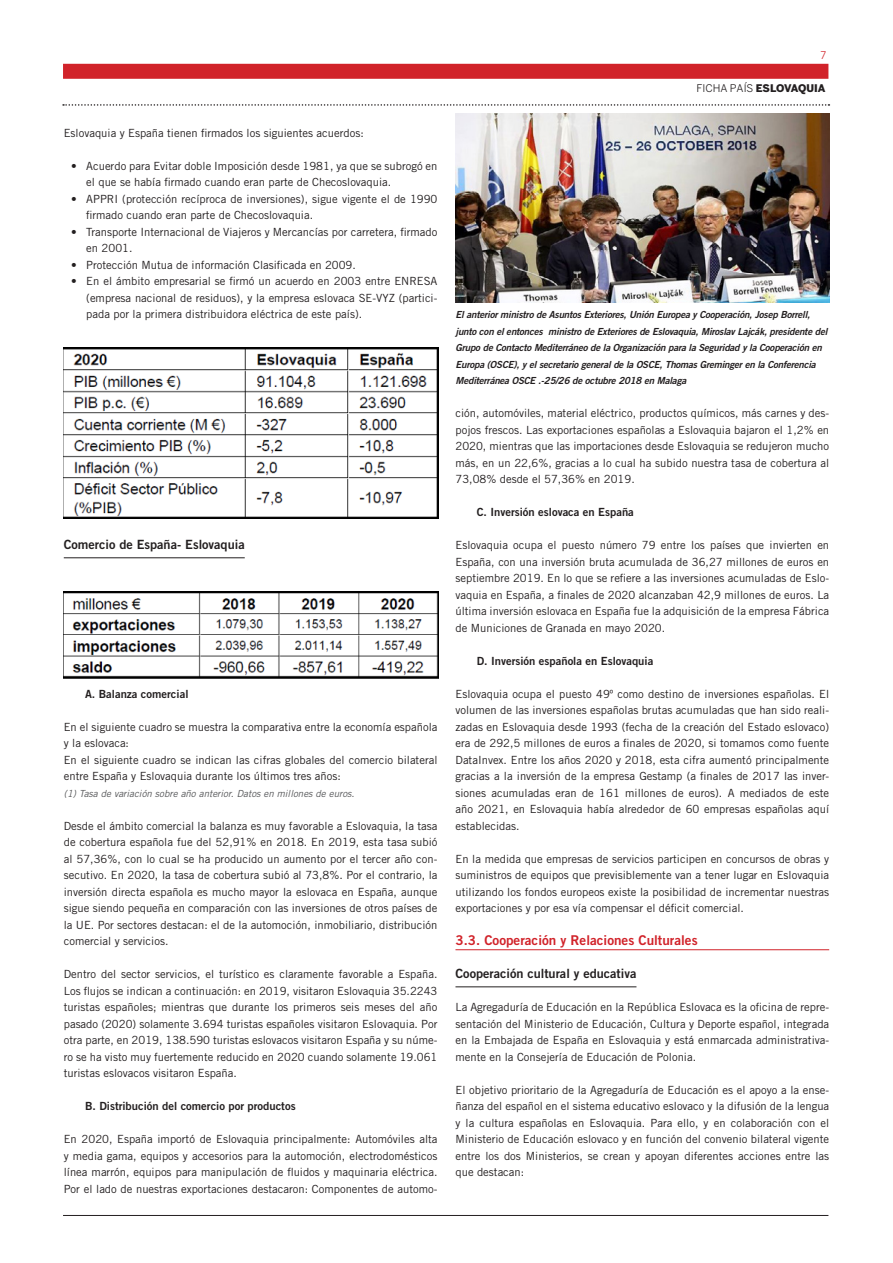
<style>
.page{position:relative;width:893px;height:1263px;background:#fff}
.page>*{position:absolute;margin:0;border:0;box-sizing:border-box;transform-origin:0 0}
.TITULO_2º_NIVEL{font:13.5px "Trade Gothic LT Std Bd 2";color:#d1232a}
.TITULO_3º_NIVEL{font:12.75px "Trade Gothic LT Std Bd 2";color:#231f20}
.TEXTO_NORMAL{font:11.25px/16.5px "Trade Gothic LT Std";color:#231f20;text-align:justify}
.TITULO_4º_NIVEL{font:11.25px "Trade Gothic LT Std Bd 2";color:#231f20}
.t1{font:900 10.5px "Benton Sans";letter-spacing:-.01em;color:#231f20}
.t2{font:10.5px "Benton Sans";color:#d1232a}
.TEXTO_PIE_DE_FOTO{font:9.75px/16.5px "Trade Gothic LT Std Bd 2 Obl";letter-spacing:-.02em;color:#231f20}
.TABLA_FUENTE{font:italic 9.75px "Trade Gothic LT Std";color:#57585a}
.s1{font-weight:400}
</style>
<div class="page">
<div style="left:63px;top:64px;width:765px;height:15px;background:#d1232a"></div>
<hr style="left:63px;top:1215px;width:765px;height:1px;background:#231f20">
<svg style="left:63px;top:104px;width:766px;height:2px"></svg>
<hr style="left:64px;top:557px;width:181px;height:1px;background:#231f20">
<hr style="left:455px;top:949px;width:374px;height:1px;background:#d1232a">
<hr style="left:455px;top:986px;width:181px;height:1px;background:#231f20">
<img style="left:455px;top:113px;width:374px;height:189px">
<img style="left:64px;top:348px;width:374px;height:170px">
<img style="left:64px;top:592px;width:374px;height:87px">
<p class="TEXTO_NORMAL" style="left:64px;top:124px;width:301px">Eslovaquia y España tienen firmados los siguientes acuerdos:</p>
<p class="TEXTO_NORMAL" style="left:86px;top:157px;width:353px;text-indent:-15px">• Acuerdo para Evitar doble Imposición desde 1981, ya que se subrogó en el que se había firmado cuando eran parte de Checoslovaquia.</p>
<p class="TEXTO_NORMAL" style="left:86px;top:190px;width:353px;text-indent:-15px">• APPRI (protección recíproca de inversiones), sigue vigente el de 1990 firmado cuando eran parte de Checoslovaquia.</p>
<p class="TEXTO_NORMAL" style="left:86px;top:223px;width:353px;text-indent:-15px">• Transporte Internacional de Viajeros y Mercancías por carretera, firmado en 2001.</p>
<p class="TEXTO_NORMAL" style="left:71px;top:256px;width:286px">• Protección Mutua de información Clasificada en 2009.</p>
<p class="TEXTO_NORMAL" style="left:86px;top:273px;width:353px;text-indent:-15px">• En el ámbito empresarial se firmó un acuerdo en 2003 entre ENRESA (empresa nacional de residuos), y la empresa eslovaca SE-VYZ (partici&shy;pada por la primera distribuidora eléctrica de este país).</p>
<p class="TITULO_3º_NIVEL" style="left:64px;top:537px;width:182px">Comercio de España- Eslovaquia</p>
<p class="TITULO_4º_NIVEL" style="left:85px;top:687px;width:105px">A. Balanza comercial</p>
<p class="TEXTO_NORMAL" style="left:64px;top:718px;width:375px">En el siguiente cuadro se muestra la comparativa entre la economía española y la eslovaca:</p>
<p class="TEXTO_NORMAL" style="left:64px;top:751px;width:375px">En el siguiente cuadro se indican las cifras globales del comercio bilateral entre España y Eslovaquia durante los últimos tres años:</p>
<p class="TABLA_FUENTE" style="left:64px;top:787px;width:292px">(1) Tasa de variación sobre año anterior. Datos en millones de euros.</p>
<p class="TEXTO_NORMAL" style="left:64px;top:817px;width:375px">Desde el ámbito comercial la balanza es muy favorable a Eslovaquia, la tasa de cobertura española fue del 52,91% en 2018. En 2019, esta tasa subió al 57,36%, con lo cual se ha producido un aumento por el tercer año con&shy;secutivo. En 2020, la tasa de cobertura subió al 73,8%. Por el contrario, la inversión directa española es mucho mayor la eslovaca en España, aunque sigue siendo pequeña en comparación con las inversiones de otros países de la UE. Por sectores destacan: el de la automoción, inmobiliario, distribución comercial y servicios.</p>
<p class="TEXTO_NORMAL" style="left:64px;top:966px;width:375px">Dentro del sector servicios, el turístico es claramente favorable a España.<br>Los flujos se indican a continuación: en 2019, visitaron Eslovaquia 35.2243 turistas españoles; mientras que durante los primeros seis meses del año pasado (2020) solamente 3.694 turistas españoles visitaron Eslovaquia. Por otra parte, en 2019, 138.590 turistas eslovacos visitaron España y su núme&shy;ro se ha visto muy fuertemente reducido en 2020 cuando solamente 19.061 turistas eslovacos visitaron España.</p>
<p class="TITULO_4º_NIVEL" style="left:85px;top:1099px;width:212px">B. Distribución del comercio por productos</p>
<p class="TEXTO_NORMAL" style="left:64px;top:1131px;width:375px">En 2020, España importó de Eslovaquia principalmente: Automóviles alta y media gama, equipos y accesorios para la automoción, electrodomésticos línea marrón, equipos para manipulación de fluidos y maquinaria eléctrica.<br>Por el lado de nuestras exportaciones destacaron: Componentes de automo-</p>
<p class="t2" style="left:820px;top:49px;width:7px">7</p>
<p class="t1" style="left:696px;top:82px;width:131px"><span class="s1">FICHA PAÍS</span> ESLOVAQUIA</p>
<p class="TEXTO_PIE_DE_FOTO" style="left:455px;top:306px;width:373px">El anterior ministro de Asuntos Exteriores, Unión Europea y Cooperación, Josep Borrell, junto con el entonces ministro de Exteriores de Eslovaquia, Miroslav Lajcák, presidente del Grupo de Contacto Mediterráneo de la Organización para la Seguridad y la Cooperación en Europa (OSCE), y el secretario general de la OSCE, Thomas Greminger en la Conferencia Mediterránea OSCE .-25/26 de octubre 2018 en Malaga</p>
<p class="TEXTO_NORMAL" style="left:455px;top:405px;width:375px">ción, automóviles, material eléctrico, productos químicos, más carnes y des&shy;pojos frescos. Las exportaciones españolas a Eslovaquia bajaron el 1,2% en 2020, mientras que las importaciones desde Eslovaquia se redujeron mucho más, en un 22,6%, gracias a lo cual ha subido nuestra tasa de cobertura al 73,08% desde el 57,36% en 2019.</p>
<p class="TITULO_4º_NIVEL" style="left:477px;top:505px;width:159px">C. Inversión eslovaca en España</p>
<p class="TEXTO_NORMAL" style="left:455px;top:537px;width:375px">Eslovaquia ocupa el puesto número 79 entre los países que invierten en España, con una inversión bruta acumulada de 36,27 millones de euros en septiembre 2019. En lo que se refiere a las inversiones acumuladas de Eslo&shy;vaquia en España, a finales de 2020 alcanzaban 42,9 millones de euros. La última inversión eslovaca en España fue la adquisición de la empresa Fábrica de Municiones de Granada en mayo 2020.</p>
<p class="TITULO_4º_NIVEL" style="left:477px;top:654px;width:178px">D. Inversión española en Eslovaquia</p>
<p class="TEXTO_NORMAL" style="left:455px;top:685px;width:375px">Eslovaquia ocupa el puesto 49º como destino de inversiones españolas. El volumen de las inversiones españolas brutas acumuladas que han sido reali&shy;zadas en Eslovaquia desde 1993 (fecha de la creación del Estado eslovaco) era de 292,5 millones de euros a finales de 2020, si tomamos como fuente DataInvex. Entre los años 2020 y 2018, esta cifra aumentó principalmente gracias a la inversión de la empresa Gestamp (a finales de 2017 las inver&shy;siones acumuladas eran de 161 millones de euros). A mediados de este año 2021, en Eslovaquia había alrededor de 60 empresas españolas aquí establecidas.</p>
<p class="TEXTO_NORMAL" style="left:455px;top:850px;width:375px">En la medida que empresas de servicios participen en concursos de obras y suministros de equipos que previsiblemente van a tener lugar en Eslovaquia utilizando los fondos europeos existe la posibilidad de incrementar nuestras exportaciones y por esa vía compensar el déficit comercial.</p>
<p class="TITULO_2º_NIVEL" style="left:455px;top:932px;width:244px">3.3. Cooperación y Relaciones Culturales</p>
<p class="TITULO_3º_NIVEL" style="left:455px;top:966px;width:182px">Cooperación cultural y educativa</p>
<p class="TEXTO_NORMAL" style="left:455px;top:999px;width:375px">La Agregaduría de Educación en la República Eslovaca es la oficina de repre&shy;sentación del Ministerio de Educación, Cultura y Deporte español, integrada en la Embajada de España en Eslovaquia y está enmarcada administrativa&shy;mente en la Consejería de Educación de Polonia.</p>
<p class="TEXTO_NORMAL" style="left:455px;top:1081px;width:375px">El objetivo prioritario de la Agregaduría de Educación es el apoyo a la ense&shy;ñanza del español en el sistema educativo eslovaco y la difusión de la lengua y la cultura españolas en Eslovaquia. Para ello, y en colaboración con el Ministerio de Educación eslovaco y en función del convenio bilateral vigente entre los dos Ministerios, se crean y apoyan diferentes acciones entre las que destacan:</p>
</div>
